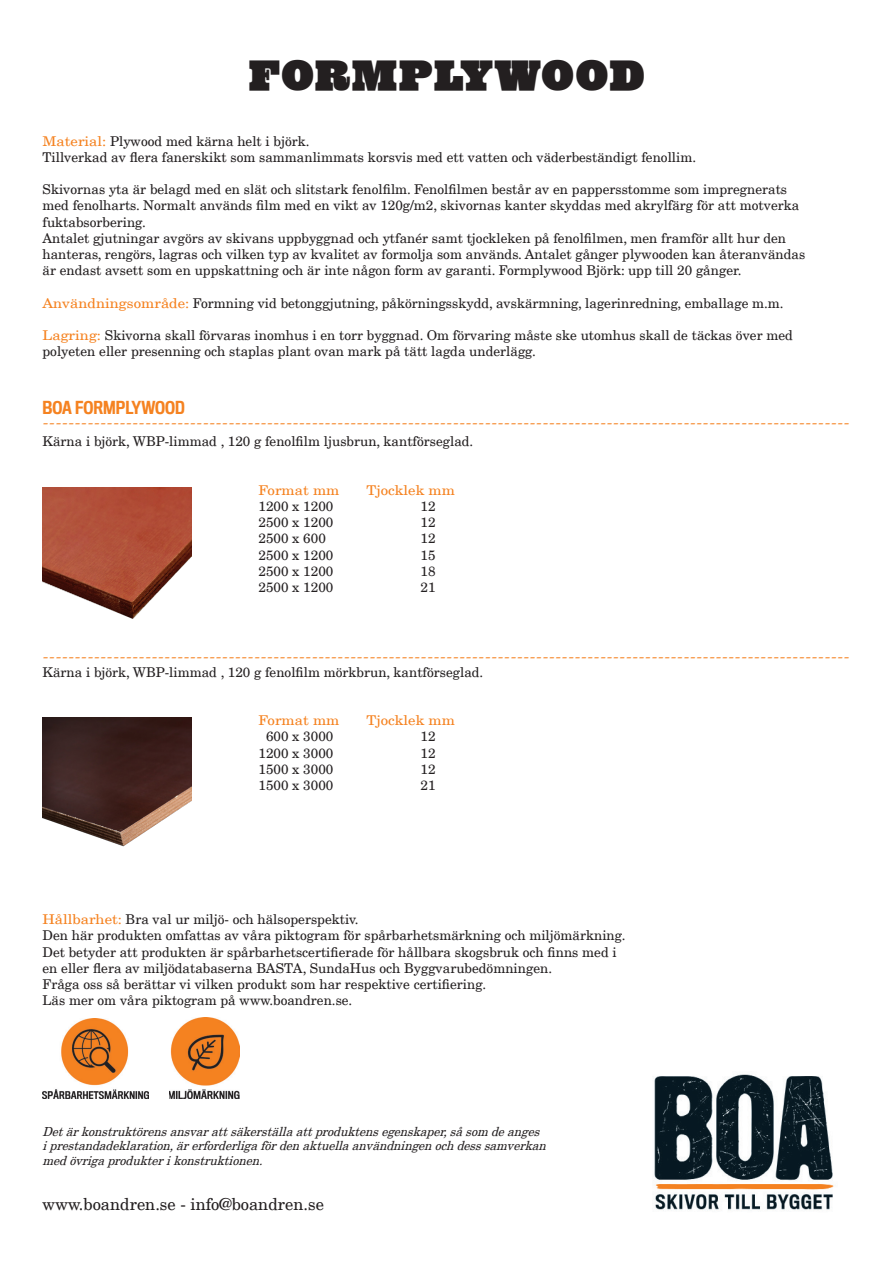
<style>
.page{position:relative;width:893px;height:1263px;background:#fff}
.page>*{position:absolute;margin:0;border:0;box-sizing:border-box;transform-origin:0 0}
.t1{font:42px "Champ Ultra";letter-spacing:.05em;color:#231f20}
.t2{font:18.75px "Minion Pro";color:#f58220;scale:.96 1}
.t3{font:16.5px "New Century Schlbk LT";color:#231f20}
.t4{font:500 16.5px "Titling Gothic FB Cond";color:#f58220}
.t5{font:13.5px "New Century Schlbk LT";color:#231f20}
.t6{font:13.5px "New Century Schlbk LT";color:#f58220;scale:1.1 1}
.t7{font:italic 12.45px "New Century Schlbk LT";color:#231f20;scale:.96 1}
.s1{color:#f58220}
</style>
<div class="page">
<img style="left:654px;top:1074px;width:180px;height:137px">
<img style="left:43px;top:1018px;width:106px;height:80px">
<img style="left:169px;top:1017px;width:70px;height:81px">
<img style="left:43px;top:487px;width:148px;height:132px">
<img style="left:43px;top:717px;width:148px;height:130px">
<p class="t1" style="left:249px;top:50px;width:396px">FORMPLYWOOD</p>
<p class="t5" style="left:43px;top:133px;width:269px"><span class="s1">Material:</span> Plywood med kärna helt i björk.</p>
<p class="t5" style="left:43px;top:149px;width:655px">Tillverkad av flera fanerskikt som sammanlimmats korsvis med ett vatten och väderbeständigt fenollim.</p>
<p class="t5" style="left:43px;top:181px;width:746px">Skivornas yta är belagd med en slät och slitstark fenolfilm. Fenolfilmen består av en pappersstomme som impregnerats</p>
<p class="t5" style="left:43px;top:197px;width:758px">med fenolharts. Normalt används film med en vikt av 120g/m2, skivornas kanter skyddas med akrylfärg för att motverka</p>
<p class="t5" style="left:43px;top:214px;width:105px">fuktabsorbering.</p>
<p class="t5" style="left:43px;top:230px;width:745px">Antalet gjutningar avgörs av skivans uppbyggnad och ytfanér samt tjockleken på fenolfilmen, men framför allt hur den</p>
<p class="t5" style="left:43px;top:246px;width:764px">hanteras, rengörs, lagras och vilken typ av kvalitet av formolja som används. Antalet gånger plywooden kan återanvändas</p>
<p class="t5" style="left:43px;top:262px;width:700px">är endast avsett som en uppskattning och är inte någon form av garanti. Formplywood Björk: upp till 20 gånger.</p>
<p class="t5" style="left:43px;top:295px;width:743px"><span class="s1">Användningsområde:</span> Formning vid betonggjutning, påkörningsskydd, avskärmning, lagerinredning, emballage m.m.</p>
<p class="t5" style="left:43px;top:327px;width:752px"><span class="s1">Lagring:</span> Skivorna skall förvaras inomhus i en torr byggnad. Om förvaring måste ske utomhus skall de täckas över med</p>
<p class="t5" style="left:43px;top:343px;width:495px">polyeten eller presenning och staplas plant ovan mark på tätt lagda underlägg.</p>
<p class="t4" style="left:43px;top:397px;width:144px">BOA FORMPLYWOOD</p>
<p class="t5" style="left:43px;top:433px;width:432px">Kärna i björk, WBP-limmad , 120 g fenolfilm ljusbrun, kantförseglad.</p>
<p class="t6" style="left:259px;top:482px;width:75px">Format mm</p>
<p class="t6" style="left:367px;top:482px;width:82px">Tjocklek mm</p>
<p class="t5" style="left:259px;top:498px;width:76px">1200 x 1200</p>
<p class="t5" style="left:421px;top:498px;width:17px">12</p>
<p class="t5" style="left:259px;top:514px;width:76px">2500 x 1200</p>
<p class="t5" style="left:421px;top:514px;width:17px">12</p>
<p class="t5" style="left:259px;top:530px;width:69px">2500 x 600</p>
<p class="t5" style="left:421px;top:530px;width:17px">12</p>
<p class="t5" style="left:259px;top:546px;width:76px">2500 x 1200</p>
<p class="t5" style="left:421px;top:546px;width:17px">15</p>
<p class="t5" style="left:259px;top:563px;width:76px">2500 x 1200</p>
<p class="t5" style="left:421px;top:563px;width:17px">18</p>
<p class="t5" style="left:259px;top:579px;width:76px">2500 x 1200</p>
<p class="t5" style="left:421px;top:579px;width:17px">21</p>
<p class="t2" style="left:43px;top:409px;width:843px">------------------------------------------------------------------------------------------------------------------------------</p>
<p class="t2" style="left:43px;top:643px;width:843px">------------------------------------------------------------------------------------------------------------------------------</p>
<p class="t5" style="left:43px;top:664px;width:442px">Kärna i björk, WBP-limmad , 120 g fenolfilm mörkbrun, kantförseglad.</p>
<p class="t6" style="left:259px;top:712px;width:75px">Format mm</p>
<p class="t6" style="left:367px;top:712px;width:82px">Tjocklek mm</p>
<p class="t5" style="left:266px;top:728px;width:69px">600 x 3000</p>
<p class="t5" style="left:421px;top:728px;width:17px">12</p>
<p class="t5" style="left:259px;top:745px;width:76px">1200 x 3000</p>
<p class="t5" style="left:421px;top:745px;width:17px">12</p>
<p class="t5" style="left:259px;top:761px;width:76px">1500 x 3000</p>
<p class="t5" style="left:421px;top:761px;width:17px">12</p>
<p class="t5" style="left:259px;top:777px;width:76px">1500 x 3000</p>
<p class="t5" style="left:421px;top:777px;width:17px">21</p>
<p class="t5" style="left:43px;top:911px;width:318px"><span class="s1">Hållbarhet:</span> Bra val ur miljö- och hälsoperspektiv.</p>
<p class="t5" style="left:43px;top:927px;width:584px">Den här produkten omfattas av våra piktogram för spårbarhetsmärkning och miljömärkning.</p>
<p class="t5" style="left:43px;top:943px;width:576px">Det betyder att produkten är spårbarhetscertifierade för hållbara skogsbruk och finns med i</p>
<p class="t5" style="left:43px;top:960px;width:511px">en eller flera av miljödatabaserna BASTA, SundaHus och Byggvarubedömningen.</p>
<p class="t5" style="left:43px;top:976px;width:445px">Fråga oss så berättar vi vilken produkt som har respektive certifiering.</p>
<p class="t5" style="left:43px;top:992px;width:311px">Läs mer om våra piktogram på www.boandren.se.</p>
<p class="t7" style="left:43px;top:1124px;width:523px">Detärkonstruktörensansvarattsäkerställaattproduktensegenskaper,såsom deanges</p>
<p class="t7" style="left:43px;top:1138px;width:530px">iprestandadeklaration,ärerforderligafördenaktuellaanvändningenochdesssamverkan</p>
<p class="t7" style="left:43px;top:1152px;width:235px">medövrigaprodukterikonstruktionen.</p>
<p class="t3" style="left:43px;top:1193px;width:283px">www.boandren.se - info@boandren.se</p>
</div>
